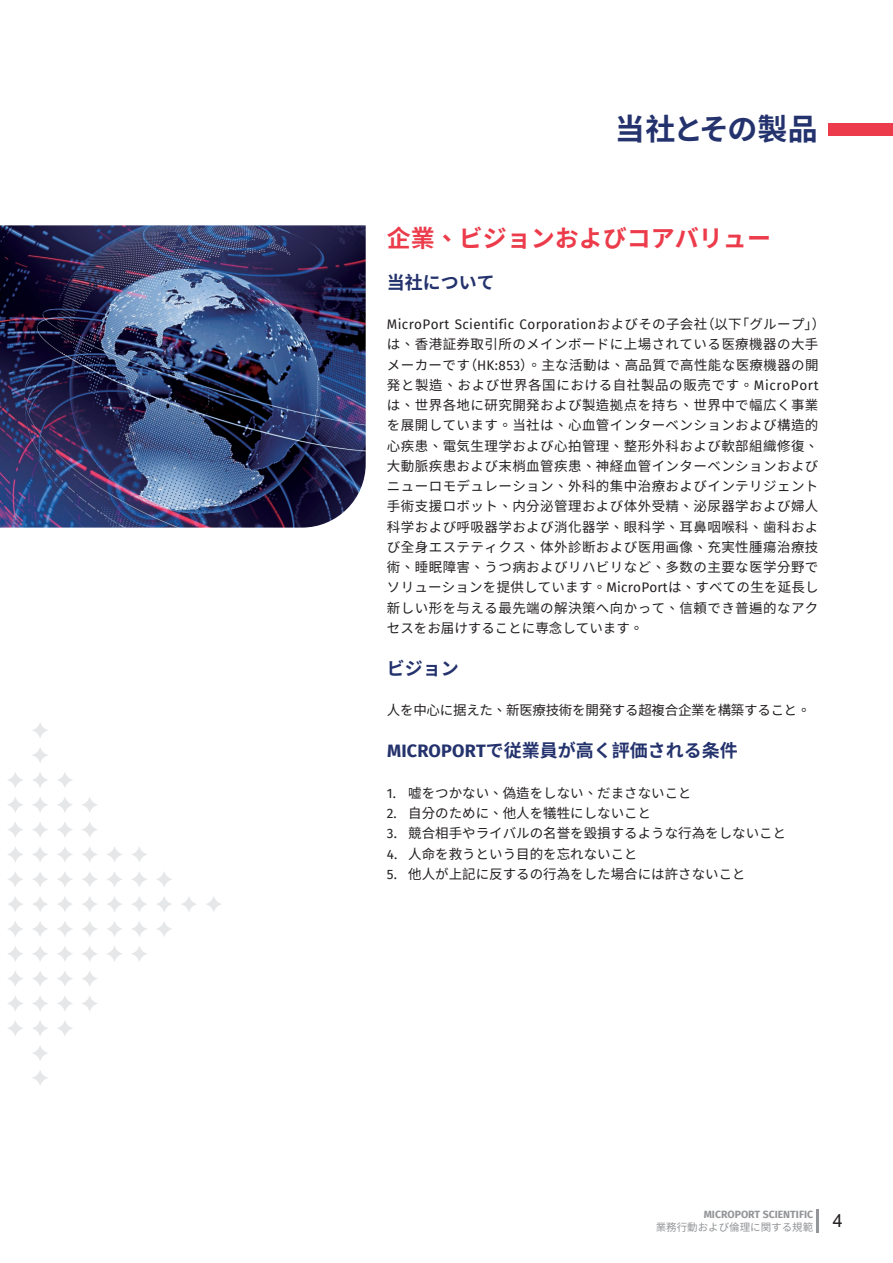
<style>
.page{position:relative;width:893px;height:1263px;background:#fff}
.page>*{position:absolute;margin:0;border:0;box-sizing:border-box;transform-origin:0 0}
.t1{font:700 30px "Noto Sans CJ Ktc";letter-spacing:-.02em;color:#24326d}
.t2{font:700 24px "Noto Sans CJ Ktc";color:#ec3c4b}
.t3{font:700 18px "Noto Sans CJ Ktc";color:#24326d}
.t4{font:13.5px/20.2px "Noto Sans CJ Ktc";color:#231f20;text-align:justify}
.t5{font:13.5px "Fira Sans";letter-spacing:.025em;color:#231f20}
.t6{font:13.5px "Noto Sans CJ Ktc";letter-spacing:-.02em;color:#231f20}
.t7{font:700 10.5px "Fira Sans";color:#939598}
.t8{font:10.5px "Noto Sans CJ Ktc";color:#939598}
.s1{font-family:"Noto Sans CJ Ktc"}
.s2{font-family:"Fira Sans"}
</style>
<div class="page">
<hr style="left:816px;top:1209px;width:3px;height:23px;background:#939598">
<div style="left:828px;top:124px;width:65px;height:12px;background:#ec3c4b"></div>
<img style="left:0;top:225px;width:366px;height:303px">
<svg style="left:206px;top:896px;width:15px;height:16px"></svg>
<svg style="left:181px;top:897px;width:16px;height:15px"></svg>
<svg style="left:157px;top:897px;width:15px;height:15px"></svg>
<svg style="left:132px;top:896px;width:15px;height:16px"></svg>
<svg style="left:107px;top:896px;width:15px;height:16px"></svg>
<svg style="left:82px;top:896px;width:15px;height:16px"></svg>
<svg style="left:57px;top:897px;width:16px;height:15px"></svg>
<svg style="left:33px;top:897px;width:15px;height:15px"></svg>
<svg style="left:8px;top:896px;width:15px;height:16px"></svg>
<svg style="left:156px;top:872px;width:16px;height:15px"></svg>
<svg style="left:132px;top:872px;width:15px;height:15px"></svg>
<svg style="left:107px;top:871px;width:15px;height:16px"></svg>
<svg style="left:82px;top:872px;width:15px;height:15px"></svg>
<svg style="left:57px;top:872px;width:16px;height:15px"></svg>
<svg style="left:32px;top:872px;width:16px;height:15px"></svg>
<svg style="left:8px;top:872px;width:15px;height:15px"></svg>
<svg style="left:132px;top:847px;width:15px;height:15px"></svg>
<svg style="left:107px;top:847px;width:15px;height:15px"></svg>
<svg style="left:82px;top:847px;width:16px;height:15px"></svg>
<svg style="left:57px;top:847px;width:16px;height:15px"></svg>
<svg style="left:32px;top:847px;width:16px;height:15px"></svg>
<svg style="left:8px;top:847px;width:15px;height:15px"></svg>
<svg style="left:82px;top:822px;width:16px;height:15px"></svg>
<svg style="left:57px;top:822px;width:16px;height:15px"></svg>
<svg style="left:32px;top:822px;width:16px;height:15px"></svg>
<svg style="left:8px;top:822px;width:15px;height:15px"></svg>
<svg style="left:82px;top:797px;width:15px;height:15px"></svg>
<svg style="left:57px;top:797px;width:16px;height:15px"></svg>
<svg style="left:32px;top:797px;width:16px;height:15px"></svg>
<svg style="left:8px;top:797px;width:15px;height:16px"></svg>
<svg style="left:57px;top:772px;width:15px;height:15px"></svg>
<svg style="left:33px;top:772px;width:15px;height:16px"></svg>
<svg style="left:33px;top:748px;width:15px;height:15px"></svg>
<svg style="left:32px;top:723px;width:16px;height:15px"></svg>
<svg style="left:8px;top:772px;width:15px;height:16px"></svg>
<svg style="left:157px;top:921px;width:15px;height:16px"></svg>
<svg style="left:132px;top:921px;width:15px;height:16px"></svg>
<svg style="left:107px;top:921px;width:15px;height:16px"></svg>
<svg style="left:82px;top:921px;width:15px;height:16px"></svg>
<svg style="left:57px;top:921px;width:15px;height:15px"></svg>
<svg style="left:33px;top:921px;width:15px;height:16px"></svg>
<svg style="left:8px;top:921px;width:15px;height:16px"></svg>
<svg style="left:132px;top:946px;width:15px;height:16px"></svg>
<svg style="left:107px;top:946px;width:15px;height:16px"></svg>
<svg style="left:82px;top:946px;width:15px;height:16px"></svg>
<svg style="left:57px;top:946px;width:16px;height:15px"></svg>
<svg style="left:32px;top:946px;width:16px;height:15px"></svg>
<svg style="left:8px;top:946px;width:15px;height:16px"></svg>
<svg style="left:82px;top:971px;width:16px;height:15px"></svg>
<svg style="left:57px;top:971px;width:16px;height:15px"></svg>
<svg style="left:32px;top:971px;width:16px;height:15px"></svg>
<svg style="left:8px;top:971px;width:15px;height:15px"></svg>
<svg style="left:82px;top:996px;width:16px;height:15px"></svg>
<svg style="left:57px;top:996px;width:16px;height:15px"></svg>
<svg style="left:32px;top:996px;width:16px;height:15px"></svg>
<svg style="left:8px;top:996px;width:15px;height:15px"></svg>
<svg style="left:57px;top:1021px;width:16px;height:15px"></svg>
<svg style="left:32px;top:1021px;width:16px;height:15px"></svg>
<svg style="left:33px;top:1046px;width:15px;height:15px"></svg>
<svg style="left:33px;top:1070px;width:15px;height:15px"></svg>
<svg style="left:8px;top:1021px;width:15px;height:15px"></svg>
<h1 class="t1" style="left:615px;top:112px;width:204px">当社とその製品</h1>
<h2 class="t2" style="left:387px;top:224px;width:385px">企業、ビジョンおよびコアバリュー</h2>
<h3 class="t3" style="left:387px;top:272px;width:109px">当社について</h3>
<p class="t5" style="left:387px;top:314px;width:440px">MicroPort Scientific Corporation<span class="s1">およびその子会社（以下「グループ」）</span></p>
<p class="t4" style="left:387px;top:334px;width:433px">は、香港証券取引所のメインボードに上場されている医療機器の大手メーカーです（<span class="s2">HK:853</span>）。主な活動は、高品質で高性能な医療機器の開発と製造、および世界各国における自社製品の販売です。<span class="s2">MicroPort</span>は、世界各地に研究開発および製造拠点を持ち、世界中で幅広く事業を展開しています。当社は、心血管インターベンションおよび構造的心疾患、電気生理学および心拍管理、整形外科および軟部組織修復、大動脈疾患および末梢血管疾患、神経血管インターベンションおよびニューロモデュレーション、外科的集中治療およびインテリジェント手術支援ロボット、内分泌管理および体外受精、泌尿器学および婦人科学および呼吸器学および消化器学、眼科学、耳鼻咽喉科、歯科および全身エステティクス、体外診断および医用画像、充実性腫瘍治療技術、睡眠障害、うつ病およびリハビリなど、多数の主要な医学分野でソリューションを提供しています。<span class="s2">MicroPort</span>は、すべての生を延長し新しい形を与える最先端の解決策へ向かって、信頼でき普遍的なアクセスをお届けすることに専念しています。</p>
<h3 class="t3" style="left:387px;top:658px;width:73px">ビジョン</h3>
<p class="t6" style="left:387px;top:703px;width:425px">人を中心に据えた、新医療技術を開発する超複合企業を構築すること。</p>
<h3 class="t3" style="left:387px;top:740px;width:352px"><span class="s2">MICROPORT</span>で従業員が高く評価される条件</h3>
<p class="t4" style="left:387px;top:783px;width:306px"><span class="s2">1.</span> 嘘をつかない、偽造をしない、だまさないこと</p>
<p class="t4" style="left:387px;top:803px;width:266px"><span class="s2">2.</span> 自分のために、他人を犠牲にしないこと</p>
<p class="t4" style="left:387px;top:823px;width:401px"><span class="s2">3.</span> 競合相手やライバルの名誉を毀損するような行為をしないこと</p>
<p class="t4" style="left:387px;top:844px;width:252px"><span class="s2">4.</span> 人命を救うという目的を忘れないこと</p>
<p class="t4" style="left:387px;top:864px;width:360px"><span class="s2">5.</span> 他人が上記に反するの行為をした場合には許さないこと</p>
<p class="t7" style="left:704px;top:1206px;width:111px">MICROPORT SCIENTIFIC</p>
<p class="t8" style="left:656px;top:1221px;width:188px">業務行動および倫理に関する規範 <sup>4</sup></p>
</div>
